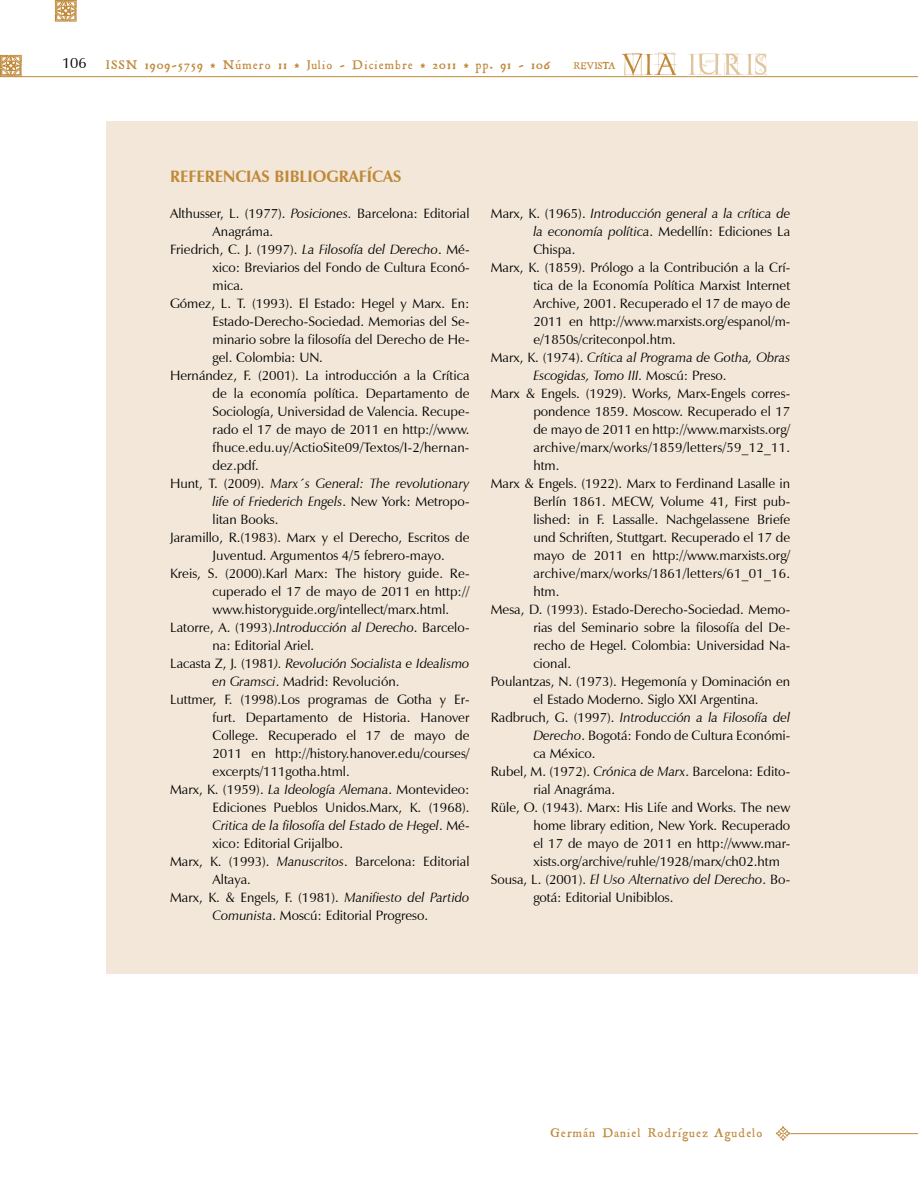
<style>
.page{position:relative;width:918px;height:1188px;background:#fff}
.page>*{position:absolute;margin:0;border:0;box-sizing:border-box;transform-origin:0 0}
.t1{font:700 16.5px "Zapf Humanist 601 BT";color:#c0893a}
.t2{font:15px "Zapf Humanist 601 BT";color:#000}
.t3{font:13.5px "Zapf Humanist 601 BT";color:#000}
.t4{font:italic 13.5px "Zapf Humanist 601 BT";color:#000}
.t5{font:13.5px "Zapf Humanist 601 BT";letter-spacing:.02em;color:#000}
.t6{font:13.5px "Roman Antique";letter-spacing:.1em;color:#c0893a}
.t7{font:10.5px "Roman Antique";color:#c0893a}
.s1{font-style:italic}
.s2{font-style:normal}
</style>
<div class="page">
<svg style="left:0;top:55px;width:22px;height:21px"></svg>
<hr style="left:0;top:76px;width:918px;height:1px;background:#c0893a">
<svg style="left:776px;top:1126px;width:14px;height:15px"></svg>
<hr style="left:790px;top:1133px;width:128px;height:1px;background:#c0893a">
<svg style="left:55px;top:0;width:22px;height:22px"></svg>
<svg style="left:688px;top:53px;width:79px;height:22px"></svg>
<svg style="left:622px;top:53px;width:55px;height:24px"></svg>
<div style="left:106px;top:121px;width:812px;height:853px;background:#f2e7d8"></div>
<p class="t2" style="left:62px;top:54px;width:26px">106</p>
<p class="t6" style="left:106px;top:57px;width:446px">ISSN 1909-5759 * Número 11 * Julio - Diciembre * 2011 * pp. 91 - 106</p>
<p class="t7" style="left:574px;top:60px;width:43px">REVISTA</p>
<p class="t1" style="left:170px;top:167px;width:233px">REFERENCIAS BIBLIOGRAFÍCAS</p>
<p class="t3" style="left:170px;top:205px;width:301px">Althusser, L. (1977). <span class="s1">Posiciones.</span> Barcelona: Editorial</p>
<p class="t3" style="left:213px;top:223px;width:62px">Anagráma.</p>
<p class="t3" style="left:170px;top:241px;width:301px">Friedrich, C. J. (1997). <span class="s1">La Filosofía del Derecho</span>. Mé-</p>
<p class="t3" style="left:213px;top:259px;width:259px">xico: Breviarios del Fondo de Cultura Econó-</p>
<p class="t3" style="left:213px;top:277px;width:32px">mica.</p>
<p class="t3" style="left:170px;top:295px;width:301px">Gómez, L. T. (1993). El Estado: Hegel y Marx. En:</p>
<p class="t3" style="left:213px;top:313px;width:259px">Estado-Derecho-Sociedad. Memorias del Se-</p>
<p class="t3" style="left:213px;top:331px;width:259px">minario sobre la filosofía del Derecho de He-</p>
<p class="t3" style="left:213px;top:349px;width:112px">gel. Colombia: UN.</p>
<p class="t3" style="left:170px;top:367px;width:301px">Hernández, F. (2001). La introducción a la Crítica</p>
<p class="t3" style="left:213px;top:385px;width:259px">de la economía política. Departamento de</p>
<p class="t3" style="left:213px;top:403px;width:259px">Sociología, Universidad de Valencia. Recupe-</p>
<p class="t3" style="left:213px;top:421px;width:259px">rado el 17 de mayo de 2011 en http://www.</p>
<p class="t3" style="left:213px;top:439px;width:258px">fhuce.edu.uy/ActioSite09/Textos/I-2/hernan-</p>
<p class="t3" style="left:213px;top:457px;width:48px">dez.pdf.</p>
<p class="t4" style="left:170px;top:476px;width:301px"><span class="s2">Hunt, T. (2009).</span> Marx´s General: The revolutionary</p>
<p class="t4" style="left:213px;top:494px;width:259px">life of Friederich Engels<span class="s2">. New York: Metropo-</span></p>
<p class="t3" style="left:213px;top:511px;width:67px">litan Books.</p>
<p class="t3" style="left:170px;top:529px;width:301px">Jaramillo, R.(1983). Marx y el Derecho, Escritos de</p>
<p class="t3" style="left:213px;top:547px;width:234px">Juventud. Argumentos 4/5 febrero-mayo.</p>
<p class="t3" style="left:170px;top:565px;width:301px">Kreis, S. (2000).Karl Marx: The history guide. Re-</p>
<p class="t3" style="left:213px;top:583px;width:259px">cuperado el 17 de mayo de 2011 en http://</p>
<p class="t3" style="left:213px;top:601px;width:238px">www.historyguide.org/intellect/marx.html.</p>
<p class="t3" style="left:170px;top:619px;width:301px">Latorre, A. (1993).<span class="s1">Introducción al Derecho</span>. Barcelo-</p>
<p class="t3" style="left:213px;top:637px;width:103px">na: Editorial Ariel.</p>
<p class="t4" style="left:170px;top:655px;width:301px"><span class="s2">Lacasta Z, J. (1981</span>). Revolución Socialista e Idealismo</p>
<p class="t3" style="left:213px;top:673px;width:188px"><span class="s1">en Gramsci</span>. Madrid: Revolución.</p>
<p class="t3" style="left:170px;top:691px;width:301px">Luttmer, F. (1998).Los programas de Gotha y Er-</p>
<p class="t3" style="left:213px;top:709px;width:259px">furt. Departamento de Historia. Hanover</p>
<p class="t3" style="left:213px;top:727px;width:259px">College. Recuperado el 17 de mayo de</p>
<p class="t3" style="left:213px;top:745px;width:259px">2011 en http://history.hanover.edu/courses/</p>
<p class="t3" style="left:213px;top:763px;width:139px">excerpts/111gotha.html.</p>
<p class="t3" style="left:170px;top:781px;width:301px">Marx, K. (1959). <span class="s1">La Ideología Alemana</span>. Montevideo:</p>
<p class="t3" style="left:213px;top:799px;width:259px">Ediciones Pueblos Unidos.Marx, K. (1968).</p>
<p class="t4" style="left:213px;top:817px;width:259px">Critica de la filosofía del Estado de Hegel<span class="s2">. Mé-</span></p>
<p class="t3" style="left:213px;top:835px;width:132px">xico: Editorial Grijalbo.</p>
<p class="t3" style="left:170px;top:853px;width:301px">Marx, K. (1993). <span class="s1">Manuscritos</span>. Barcelona: Editorial</p>
<p class="t3" style="left:213px;top:871px;width:40px">Altaya.</p>
<p class="t3" style="left:170px;top:889px;width:301px">Marx, K. &amp; Engels, F. (1981). <span class="s1">Manifiesto del Partido</span></p>
<p class="t3" style="left:213px;top:907px;width:217px"><span class="s1">Comunista</span>. Moscú: Editorial Progreso.</p>
<p class="t4" style="left:491px;top:205px;width:301px"><span class="s2">Marx, K. (1965).</span> Introducción general a la crítica de</p>
<p class="t3" style="left:533px;top:223px;width:259px"><span class="s1">la economía política</span>. Medellín: Ediciones La</p>
<p class="t3" style="left:533px;top:241px;width:44px">Chispa.</p>
<p class="t3" style="left:491px;top:259px;width:301px">Marx, K. (1859). Prólogo a la Contribución a la Crí-</p>
<p class="t3" style="left:533px;top:277px;width:259px">tica de la Economía Política Marxist Internet</p>
<p class="t3" style="left:533px;top:295px;width:259px">Archive, 2001. Recuperado el 17 de mayo de</p>
<p class="t3" style="left:533px;top:313px;width:259px">2011 en http://www.marxists.org/espanol/m-</p>
<p class="t3" style="left:533px;top:331px;width:144px">e/1850s/criteconpol.htm.</p>
<p class="t4" style="left:491px;top:349px;width:301px"><span class="s2">Marx, K. (1974).</span> Crítica al Programa de Gotha, Obras</p>
<p class="t4" style="left:533px;top:367px;width:195px">Escogidas, Tomo III. <span class="s2">Moscú: Preso.</span></p>
<p class="t3" style="left:491px;top:385px;width:301px">Marx &amp; Engels. (1929). Works, Marx-Engels corres-</p>
<p class="t3" style="left:533px;top:403px;width:259px">pondence 1859. Moscow. Recuperado el 17</p>
<p class="t3" style="left:533px;top:421px;width:259px">de mayo de 2011 en http://www.marxists.org/</p>
<p class="t5" style="left:533px;top:439px;width:258px">archive/marx/works/1859/letters/59_12_11.</p>
<p class="t3" style="left:533px;top:457px;width:28px">htm.</p>
<p class="t3" style="left:491px;top:475px;width:301px">Marx &amp; Engels. (1922). Marx to Ferdinand Lasalle in</p>
<p class="t3" style="left:533px;top:493px;width:259px">Berlín 1861. MECW, Volume 41, First pub-</p>
<p class="t3" style="left:533px;top:511px;width:259px">lished: in F. Lassalle. Nachgelassene Briefe</p>
<p class="t3" style="left:533px;top:529px;width:259px">und Schriften, Stuttgart. Recuperado el 17 de</p>
<p class="t3" style="left:533px;top:547px;width:259px">mayo de 2011 en http://www.marxists.org/</p>
<p class="t5" style="left:533px;top:565px;width:258px">archive/marx/works/1861/letters/61_01_16.</p>
<p class="t3" style="left:533px;top:583px;width:28px">htm.</p>
<p class="t3" style="left:491px;top:601px;width:301px">Mesa, D. (1993). Estado-Derecho-Sociedad. Memo-</p>
<p class="t3" style="left:533px;top:619px;width:259px">rias del Seminario sobre la filosofía del De-</p>
<p class="t3" style="left:533px;top:637px;width:259px">recho de Hegel. Colombia: Universidad Na-</p>
<p class="t3" style="left:533px;top:655px;width:39px">cional.</p>
<p class="t3" style="left:491px;top:673px;width:301px">Poulantzas, N. (1973). Hegemonía y Dominación en</p>
<p class="t3" style="left:533px;top:691px;width:227px">el Estado Moderno. Siglo XXI Argentina.</p>
<p class="t4" style="left:491px;top:709px;width:301px"><span class="s2">Radbruch, G. (1997).</span> Introducción a la Filosofía del</p>
<p class="t3" style="left:533px;top:727px;width:259px"><span class="s1">Derecho</span>. Bogotá: Fondo de Cultura Económi-</p>
<p class="t3" style="left:533px;top:745px;width:64px">ca México.</p>
<p class="t3" style="left:491px;top:763px;width:301px">Rubel, M. (1972). <span class="s1">Crónica de Marx</span>. Barcelona: Edito-</p>
<p class="t3" style="left:533px;top:781px;width:83px">rial Anagráma.</p>
<p class="t3" style="left:491px;top:799px;width:301px">Rüle, O. (1943). Marx: His Life and Works. The new</p>
<p class="t3" style="left:533px;top:817px;width:259px">home library edition, New York. Recuperado</p>
<p class="t3" style="left:533px;top:835px;width:259px">el 17 de mayo de 2011 en http://www.mar-</p>
<p class="t3" style="left:533px;top:853px;width:248px">xists.org/archive/ruhle/1928/marx/ch02.htm</p>
<p class="t4" style="left:491px;top:871px;width:301px"><span class="s2">Sousa, L. (2001).</span> El Uso Alternativo del Derecho<span class="s2">. Bo-</span></p>
<p class="t3" style="left:533px;top:889px;width:142px">gotá: Editorial Unibiblos.</p>
<p class="t6" style="left:551px;top:1125px;width:213px">Germán Daniel Rodríguez Agudelo</p>
</div>
